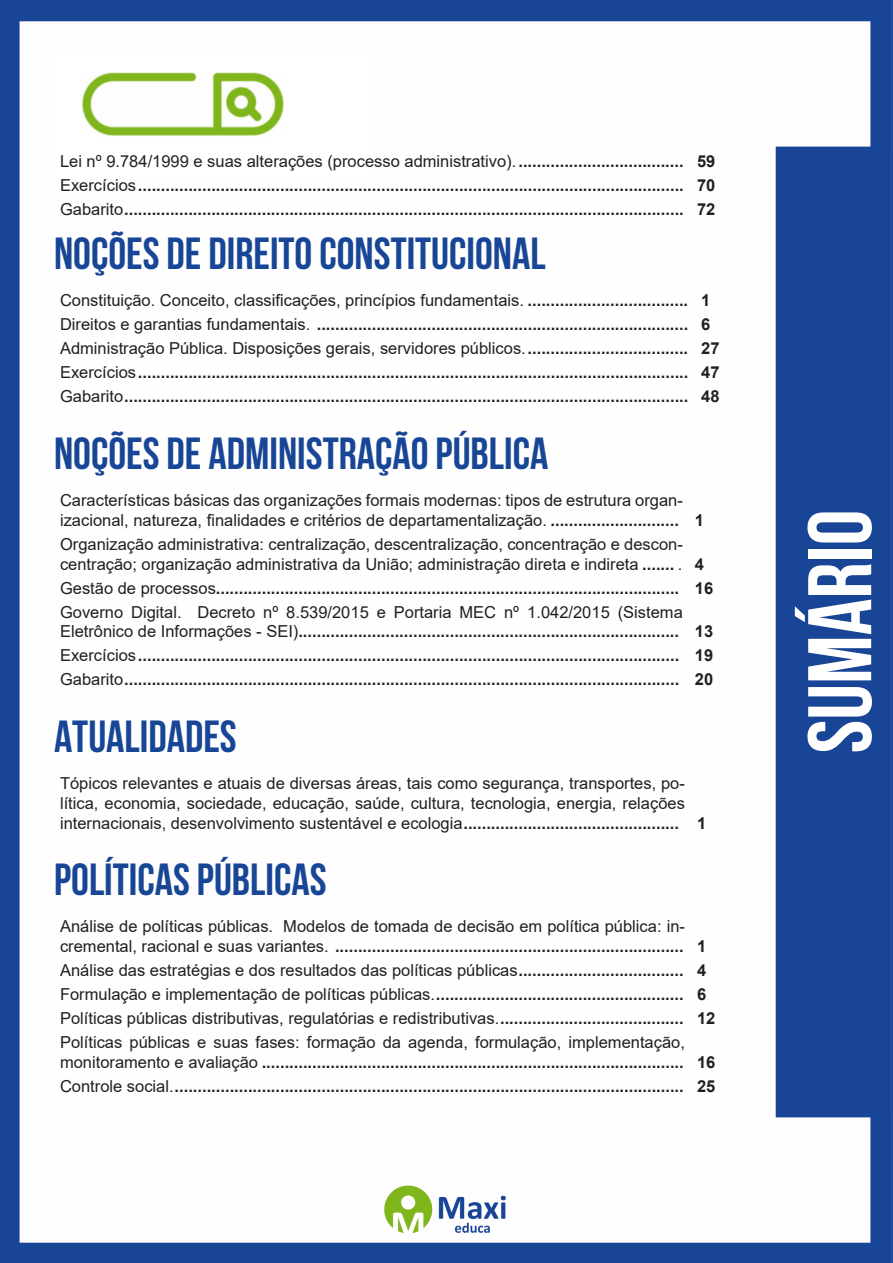
<style>
.page{position:relative;width:893px;height:1263px;background:#fff}
.page>*{position:absolute;margin:0;border:0;box-sizing:border-box;transform-origin:0 0}
.t1{font:700 90px "Bebas Neue";color:#fff}
.Titulo{font:700 45px "Bebas Neue";color:#184696}
.ALTERNATIVAS{font:16.5px/19.8px "Arial";color:#231f20}
.ALTERNATIVAS-2{font:700 16.5px "Arial";color:#231f20}
.INDICE{font:700 16.5px "Arial";color:#231f20}
.s1{font-weight:700}
.s2{font-weight:400}
</style>
<div class="page">
<img style="left:0;top:0;width:893px;height:1263px">
<div style="left:53px;top:55px;width:317px;height:121px;background:#fff"></div>
<img style="left:82px;top:72px;width:201px;height:64px">
<p class="ALTERNATIVAS" style="left:60px;top:151px;width:625px">Lei nº 9.784/1999 e suas alterações (processo administrativo).<span class="s1">....................................</span></p>
<p class="ALTERNATIVAS-2" style="left:697px;top:149px;width:20px">59</p>
<p class="ALTERNATIVAS-2" style="left:60px;top:173px;width:625px"><span class="s2">Exercícios</span>.......................................................................................................................</p>
<p class="ALTERNATIVAS-2" style="left:697px;top:173px;width:20px">70</p>
<p class="ALTERNATIVAS-2" style="left:60px;top:197px;width:625px"><span class="s2">Gabarito</span>..........................................................................................................................</p>
<p class="ALTERNATIVAS-2" style="left:697px;top:197px;width:20px">72</p>
<p class="Titulo" style="left:54px;top:229px;width:493px">NOÇÕES DE DIREITO CONSTITUCIONAL</p>
<p class="ALTERNATIVAS" style="left:60px;top:290px;width:630px">Constituição. Conceito, classificações, princípios fundamentais. <span class="s1">...................................</span></p>
<p class="ALTERNATIVAS-2" style="left:701px;top:288px;width:11px">1</p>
<p class="ALTERNATIVAS-2" style="left:60px;top:312px;width:630px"><span class="s2">Direitos e garantias fundamentais.</span> .................................................................................</p>
<p class="ALTERNATIVAS-2" style="left:701px;top:312px;width:11px">6</p>
<p class="ALTERNATIVAS" style="left:60px;top:338px;width:630px">Administração Pública. Disposições gerais, servidores públicos.<span class="s1">...................................</span></p>
<p class="ALTERNATIVAS-2" style="left:701px;top:336px;width:20px">27</p>
<p class="ALTERNATIVAS-2" style="left:60px;top:361px;width:630px"><span class="s2">Exercícios</span>........................................................................................................................</p>
<p class="ALTERNATIVAS-2" style="left:701px;top:361px;width:20px">47</p>
<p class="ALTERNATIVAS-2" style="left:60px;top:385px;width:630px"><span class="s2">Gabarito</span>...........................................................................................................................</p>
<p class="ALTERNATIVAS-2" style="left:701px;top:385px;width:20px">48</p>
<p class="Titulo" style="left:54px;top:429px;width:496px">NOÇÕES DE ADMINISTRAÇÃO PÚBLICA</p>
<p class="ALTERNATIVAS" style="left:60px;top:490px;width:624px">Características básicas das organizações formais modernas: tipos de estrutura organ&shy;izacional, natureza, finalidades e critérios de departamentalização. <span class="s1">............................</span></p>
<p class="ALTERNATIVAS-2" style="left:695px;top:508px;width:11px">1</p>
<p class="ALTERNATIVAS" style="left:60px;top:534px;width:624px">Organização administrativa: centralização, descentralização, concentração e descon&shy;centração; organização administrativa da União; administração direta e indireta <span class="s1">.......</span> .</p>
<p class="ALTERNATIVAS-2" style="left:695px;top:552px;width:11px">4</p>
<p class="ALTERNATIVAS-2" style="left:60px;top:576px;width:621px"><span class="s2">Gestão de processos</span>.....................................................................................................</p>
<p class="ALTERNATIVAS-2" style="left:695px;top:576px;width:20px">16</p>
<p class="ALTERNATIVAS" style="left:60px;top:602px;width:624px">Governo Digital. Decreto nº 8.539/2015 e Portaria MEC nº 1.042/2015 (Sistema<br>Eletrônico de Informações - SEI)<span class="s1">...................................................................................</span></p>
<p class="ALTERNATIVAS-2" style="left:695px;top:620px;width:20px">13</p>
<p class="ALTERNATIVAS-2" style="left:60px;top:644px;width:621px"><span class="s2">Exercícios</span>......................................................................................................................</p>
<p class="ALTERNATIVAS-2" style="left:695px;top:644px;width:20px">19</p>
<p class="ALTERNATIVAS-2" style="left:60px;top:668px;width:621px"><span class="s2">Gabarito</span>.........................................................................................................................</p>
<p class="ALTERNATIVAS-2" style="left:695px;top:668px;width:20px">20</p>
<p class="Titulo" style="left:54px;top:712px;width:184px">ATUALIDADES</p>
<p class="ALTERNATIVAS" style="left:60px;top:773px;width:626px;text-align:justify">Tópicos relevantes e atuais de diversas áreas, tais como segurança, transportes, po&shy;lítica, economia, sociedade, educação, saúde, cultura, tecnologia, energia, relações internacionais, desenvolvimento sustentável e ecologia<span class="s1">...............................................</span></p>
<p class="INDICE" style="left:697px;top:811px;width:11px">1</p>
<p class="Titulo" style="left:54px;top:855px;width:274px">POLÍTICAS PÚBLICAS</p>
<p class="ALTERNATIVAS" style="left:60px;top:916px;width:626px">Análise de políticas públicas. Modelos de tomada de decisão em política pública: in&shy;cremental, racional e suas variantes. <span class="s1">............................................................................</span></p>
<p class="ALTERNATIVAS-2" style="left:697px;top:934px;width:11px">1</p>
<p class="ALTERNATIVAS" style="left:60px;top:960px;width:625px">Análise das estratégias e dos resultados das políticas públicas<span class="s1">....................................</span></p>
<p class="ALTERNATIVAS-2" style="left:697px;top:958px;width:11px">4</p>
<p class="ALTERNATIVAS-2" style="left:60px;top:982px;width:625px"><span class="s2">Formulação e implementação de políticas públicas.</span>......................................................</p>
<p class="ALTERNATIVAS-2" style="left:697px;top:982px;width:11px">6</p>
<p class="ALTERNATIVAS" style="left:60px;top:1008px;width:625px">Políticas públicas distributivas, regulatórias e redistributivas.<span class="s1">........................................</span></p>
<p class="ALTERNATIVAS-2" style="left:697px;top:1006px;width:20px">12</p>
<p class="ALTERNATIVAS" style="left:60px;top:1032px;width:626px">Políticas públicas e suas fases: formação da agenda, formulação, implementação, monitoramento e avaliação <span class="s1">............................................................................................</span></p>
<p class="ALTERNATIVAS-2" style="left:697px;top:1050px;width:20px">16</p>
<p class="ALTERNATIVAS-2" style="left:60px;top:1074px;width:625px"><span class="s2">Controle social.</span>...............................................................................................................</p>
<p class="ALTERNATIVAS-2" style="left:697px;top:1074px;width:20px">25</p>
<h1 class="t1" style="left:791px;top:753px;width:245px;rotate:-90deg">SUMÁRIO</h1>
</div>
